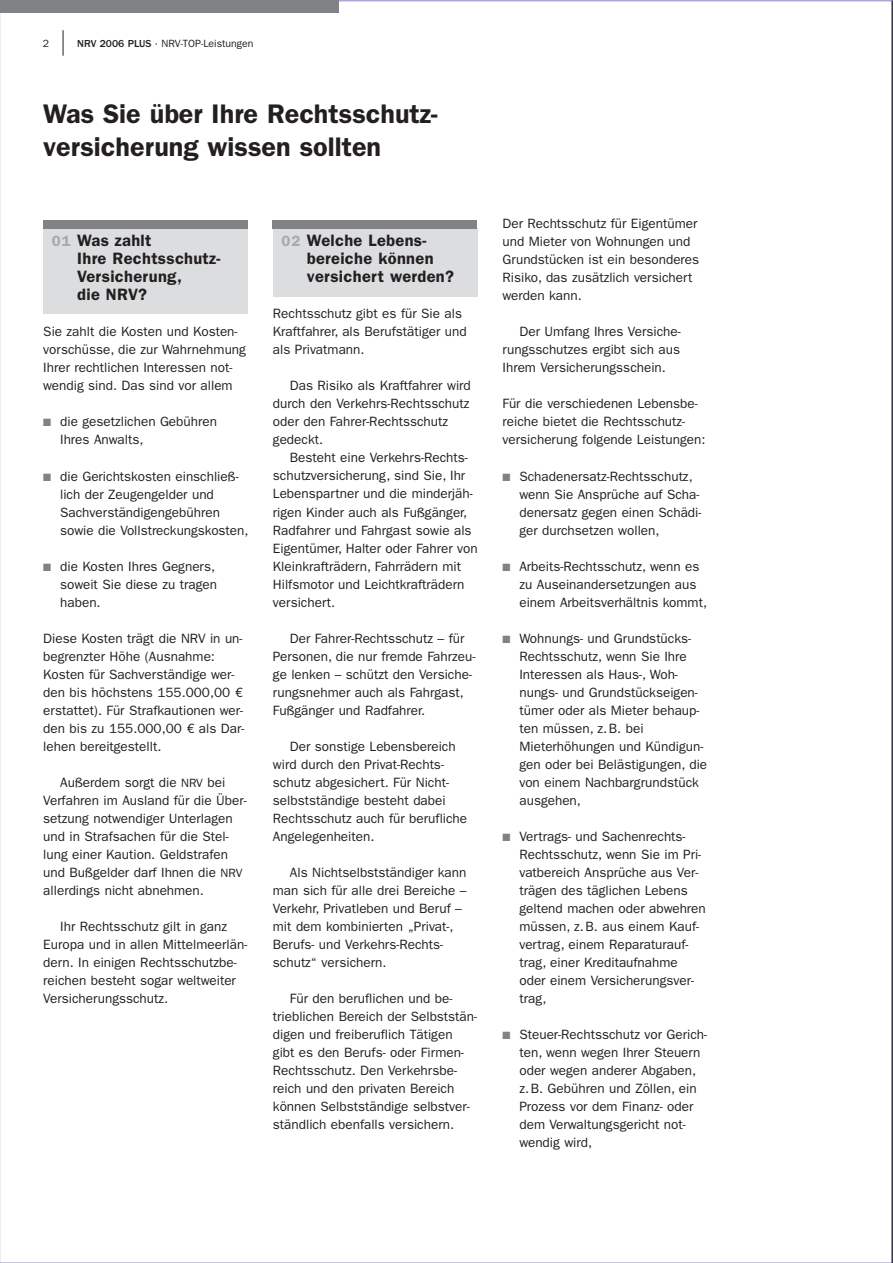
<style>
.page{position:relative;width:893px;height:1263px;background:#fff}
.page>*{position:absolute;margin:0;border:0;box-sizing:border-box;transform-origin:0 0}
.t1{font:600 27px/33px "Franklin Gothic LT";color:#231f20}
.t2{font:600 16.5px/18px "Franklin Gothic LT";letter-spacing:.02em;color:#231f20}
.t3{font:13.5px/18px "Franklin Gothic LT";color:#231f20}
.t4{font:10.5px "Franklin Gothic LT";color:#231f20}
.s1{font-weight:500}
.s2{font-size:15px;color:#a8a9ad}
.s3{color:#808285}
.s4{font-size:12px}
</style>
<div class="page">
<div style="left:43px;top:228px;width:205px;height:85px;background:#dcdddf"></div>
<div style="left:273px;top:228px;width:204px;height:68px;background:#dcdddf"></div>
<div style="left:43px;top:220px;width:204px;height:8px;background:#808285"></div>
<div style="left:273px;top:220px;width:204px;height:8px;background:#808285"></div>
<svg style="left:63px;top:30px;width:1px;height:26px"></svg>
<div style="left:0;top:0;width:339px;height:13px;background:#808285"></div>
<hr style="left:892px;top:0;width:1px;height:1263px;background:#231f20">
<p class="t4" style="left:43px;top:40px;width:8px">2</p>
<p class="t4" style="left:77px;top:40px;width:178px"><span class="s1">NRV 2006 PLUS</span> · NRV-TOP-Leistungen</p>
<h1 class="t1" style="left:43px;top:99px;width:396px">Was Sie über Ihre Rechtsschutz&shy;versicherung wissen sollten</h1>
<p class="t2" style="left:77px;top:233px;width:145px;text-indent:-25px"><span class="s2">01</span> Was zahlt<br>Ihre Rechtsschutz-<br>Versicherung,<br>die NRV?</p>
<p class="t3" style="left:43px;top:324px;width:204px">Sie zahlt die Kosten und Kosten&shy;vorschüsse, die zur Wahrnehmung<br>Ihrer rechtlichen Interessen not&shy;wendig sind. Das sind vor allem</p>
<p class="t3" style="left:60px;top:414px;width:158px;text-indent:-17px"><span class="s3">■</span> die gesetzlichen Gebühren<br>Ihres Anwalts,</p>
<p class="t3" style="left:60px;top:468px;width:190px;text-indent:-17px"><span class="s3">■</span> die Gerichtskosten einschließ&shy;lich der Zeugengelder und<br>Sachverständigengebühren sowie die Vollstreckungskosten,</p>
<p class="t3" style="left:60px;top:558px;width:158px;text-indent:-17px"><span class="s3">■</span> die Kosten Ihres Gegners, soweit Sie diese zu tragen haben.</p>
<p class="t3" style="left:43px;top:630px;width:203px">Diese Kosten trägt die NRV in un&shy;begrenzter Höhe (Ausnahme:<br>Kosten für Sachverständige wer&shy;den bis höchstens 155.000,00 € erstattet). Für Strafkautionen wer&shy;den bis zu 155.000,00 € als Dar&shy;lehen bereitgestellt.</p>
<p class="t3" style="left:43px;top:774px;width:205px;text-indent:17px">Außerdem sorgt die <span class="s4">NRV</span> bei<br>Verfahren im Ausland für die Über&shy;setzung notwendiger Unterlagen und in Strafsachen für die Stel&shy;lung einer Kaution. Geldstrafen und Bußgelder darf Ihnen die <span class="s4">NRV </span>allerdings nicht abnehmen.</p>
<p class="t3" style="left:43px;top:918px;width:206px;text-indent:17px">Ihr Rechtsschutz gilt in ganz<br>Europa und in allen Mittelmeerlän&shy;dern. In einigen Rechtsschutzbe&shy;reichen besteht sogar weltweiter<br>Versicherungsschutz.</p>
<p class="t2" style="left:307px;top:233px;width:149px;text-indent:-25px"><span class="s2">02</span> Welche Lebens&shy;bereiche können versichert werden?</p>
<p class="t3" style="left:273px;top:306px;width:195px">Rechtsschutz gibt es für Sie als<br>Kraftfahrer, als Berufstätiger und als Privatmann.</p>
<p class="t3" style="left:273px;top:378px;width:199px;text-indent:17px">Das Risiko als Kraftfahrer wird durch den Verkehrs-Rechtsschutz oder den Fahrer-Rechtsschutz gedeckt.</p>
<p class="t3" style="left:273px;top:450px;width:206px;text-indent:17px">Besteht eine Verkehrs-Rechts&shy;schutzversicherung, sind Sie, Ihr<br>Lebenspartner und die minderjäh&shy;rigen Kinder auch als Fußgänger,<br>Radfahrer und Fahrgast sowie als<br>Eigentümer, Halter oder Fahrer von<br>Kleinkrafträdern, Fahrrädern mit<br>Hilfsmotor und Leichtkrafträdern versichert.</p>
<p class="t3" style="left:273px;top:630px;width:204px;text-indent:17px">Der Fahrer-Rechtsschutz – für<br>Personen, die nur fremde Fahrzeu&shy;ge lenken – schützt den Versiche&shy;rungsnehmer auch als Fahrgast,<br>Fußgänger und Radfahrer.</p>
<p class="t3" style="left:273px;top:738px;width:196px;text-indent:17px">Der sonstige Lebensbereich wird durch den Privat-Rechts&shy;schutz abgesichert. Für Nicht&shy;selbstständige besteht dabei<br>Rechtsschutz auch für berufliche<br>Angelegenheiten.</p>
<p class="t3" style="left:273px;top:864px;width:195px;text-indent:17px">Als Nichtselbstständiger kann man sich für alle drei Bereiche –<br>Verkehr, Privatleben und Beruf – mit dem kombinierten „Privat-,<br>Berufs- und Verkehrs-Rechts&shy;schutz“ versichern.</p>
<p class="t3" style="left:273px;top:990px;width:206px;text-indent:17px">Für den beruflichen und be&shy;trieblichen Bereich der Selbststän&shy;digen und freiberuflich Tätigen gibt es den Berufs- oder Firmen-<br>Rechtsschutz. Den Verkehrsbe&shy;reich und den privaten Bereich können Selbstständige selbstver&shy;ständlich ebenfalls versichern.</p>
<p class="t3" style="left:503px;top:216px;width:198px">Der Rechtsschutz für Eigentümer und Mieter von Wohnungen und<br>Grundstücken ist ein besonderes<br>Risiko, das zusätzlich versichert werden kann.</p>
<p class="t3" style="left:503px;top:324px;width:180px;text-align:justify;text-indent:17px">Der Umfang Ihres Versiche&shy;rungsschutzes ergibt sich aus Ihrem Versicherungsschein.</p>
<p class="t3" style="left:503px;top:396px;width:204px">Für die verschiedenen Lebensbe&shy;reiche bietet die Rechtsschutz&shy;versicherung folgende Leistungen:</p>
<p class="t3" style="left:519px;top:468px;width:184px;text-indent:-17px"><span class="s3">■</span> Schadenersatz-Rechtsschutz, wenn Sie Ansprüche auf Scha&shy;denersatz gegen einen Schädi&shy;ger durchsetzen wollen,</p>
<p class="t3" style="left:519px;top:558px;width:189px;text-indent:-17px"><span class="s3">■</span> Arbeits-Rechtsschutz, wenn es zu Auseinandersetzungen aus einem Arbeitsverhältnis kommt,</p>
<p class="t3" style="left:519px;top:630px;width:189px;text-indent:-17px"><span class="s3">■</span> Wohnungs- und Grundstücks-<br>Rechtsschutz, wenn Sie Ihre<br>Interessen als Haus-, Woh&shy;nungs- und Grundstückseigen&shy;tümer oder als Mieter behaup&shy;ten müssen, z.B. bei<br>Mieterhöhungen und Kündigun&shy;gen oder bei Belästigungen, die von einem Nachbargrundstück ausgehen,</p>
<p class="t3" style="left:519px;top:828px;width:188px;text-indent:-17px"><span class="s3">■</span> Vertrags- und Sachenrechts-<br>Rechtsschutz, wenn Sie im Pri&shy;vatbereich Ansprüche aus Ver&shy;trägen des täglichen Lebens geltend machen oder abwehren müssen, z.B. aus einem Kauf&shy;vertrag, einem Reparaturauf&shy;trag, einer Kreditaufnahme oder einem Versicherungsver&shy;trag,</p>
<p class="t3" style="left:519px;top:1026px;width:189px;text-indent:-17px"><span class="s3">■</span> Steuer-Rechtsschutz vor Gerich&shy;ten, wenn wegen Ihrer Steuern oder wegen anderer Abgaben, z.B. Gebühren und Zöllen, ein<br>Prozess vor dem Finanz- oder dem Verwaltungsgericht not&shy;wendig wird,</p>
</div>
